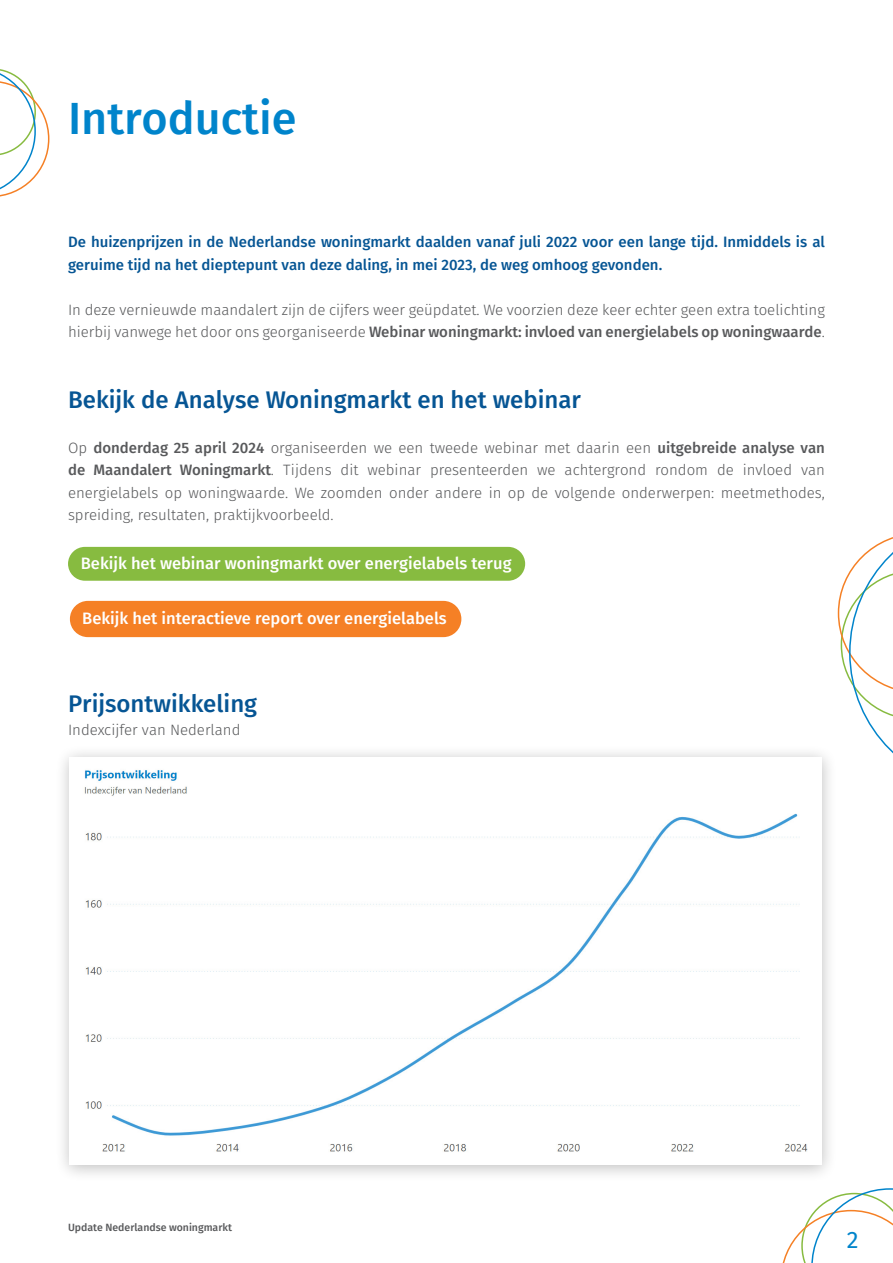
<style>
.page{position:relative;width:893px;height:1263px;background:#fff}
.page>*{position:absolute;margin:0;border:0;box-sizing:border-box;transform-origin:0 0}
.t1{font:500 45px "Fira Sans";color:#0084cb}
.t2{font:500 24px "Fira Sans";color:#065594}
.t3{font:23.7px "Fira Sans";color:#0084cb}
.t4{font:500 16.5px "Fira Sans";color:#fff}
.t5{font:300 15px/22.5px "Fira Sans";color:#58595b}
.t6{font:500 15px/22.5px "Fira Sans";color:#065594}
.t7{font:500 10.5px "Fira Sans";color:#58595b}
.s1{font-weight:500}
</style>
<div class="page">
<svg style="left:0;top:69px;width:49px;height:128px"></svg>
<svg style="left:782px;top:1188px;width:111px;height:75px"></svg>
<svg style="left:838px;top:537px;width:55px;height:217px"></svg>
<div style="left:68px;top:547px;width:457px;height:34px;background:#87bb40;border-radius:17px"></div>
<div style="left:70px;top:601px;width:391px;height:36px;background:#f58025;border-radius:18px"></div>
<div style="left:54px;top:744px;width:783px;height:439px;background:#000;opacity:.25"></div>
<div style="left:70px;top:757px;width:752px;height:407px;background:#fff"></div>
<img style="left:84px;top:770px;width:724px;height:382px">
<h1 class="t1" style="left:68px;top:82px;width:230px">Introductie</h1>
<p class="t6" style="left:68px;top:230px;width:758px">De huizenprijzen in de Nederlandse woningmarkt daalden vanaf juli 2022 voor een lange tijd. Inmiddels is al geruime tijd na het dieptepunt van deze daling, in mei 2023, de weg omhoog gevonden.</p>
<p class="t5" style="left:68px;top:298px;width:758px">In deze vernieuwde maandalert zijn de cijfers weer geüpdatet. We voorzien deze keer echter geen extra toelichting hierbij vanwege het door ons georganiseerde <span class="s1">Webinar woningmarkt: invloed van energielabels op woningwaarde</span>.</p>
<h2 class="t2" style="left:68px;top:380px;width:514px">Bekijk de Analyse Woningmarkt en het webinar</h2>
<p class="t5" style="left:68px;top:436px;width:758px;text-align:justify">Op <span class="s1">donderdag 25 april 2024</span> organiseerden we een tweede webinar met daarin een <span class="s1">uitgebreide analyse van de Maandalert Woningmarkt</span>. Tijdens dit webinar presenteerden we achtergrond rondom de invloed van energielabels op woningwaarde. We zoomden onder andere in op de volgende onderwerpen: meetmethodes, spreiding, resultaten, praktijkvoorbeeld.</p>
<p class="t4" style="left:81px;top:550px;width:432px">Bekijk het webinar woningmarkt over energielabels terug</p>
<p class="t4" style="left:82px;top:605px;width:366px">Bekijk het interactieve report over energielabels</p>
<h2 class="t2" style="left:68px;top:684px;width:191px">Prijsontwikkeling</h2>
<p class="t5" style="left:68px;top:718px;width:174px">Indexcijfer van Nederland</p>
<p class="t7" style="left:68px;top:1218px;width:166px">Update Nederlandse woningmarkt</p>
<h3 class="t3" style="left:847px;top:1221px;width:13px">2</h3>
</div>
